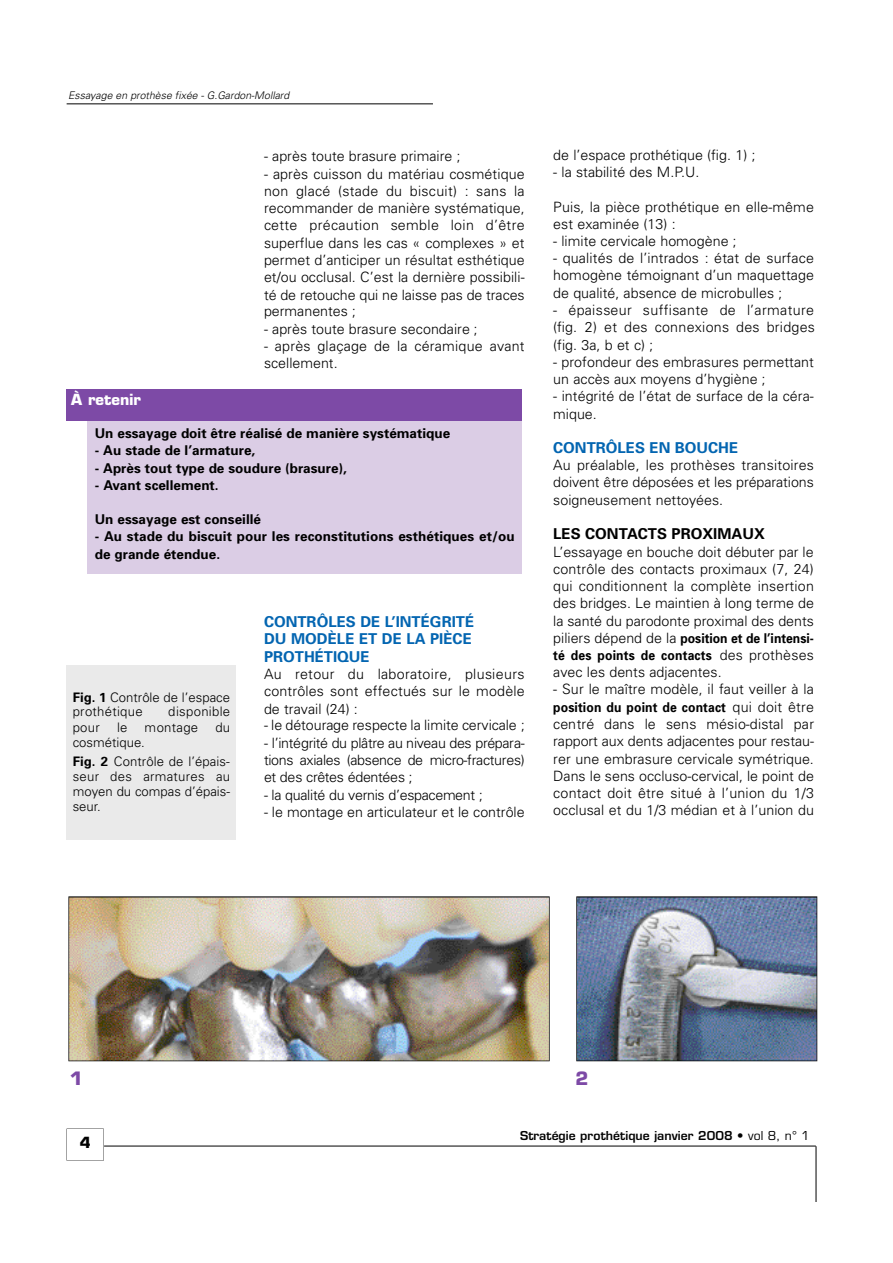
<style>
.page{position:relative;width:893px;height:1263px;background:#fff}
.page>*{position:absolute;margin:0;border:0;box-sizing:border-box;transform-origin:0 0}
.t1{font:700 18px "Eurostile";color:#7d4aa6}
.t2{font:700 15px/17.2px "Univers";color:#0365b1}
.t3{font:700 15px "Univers";color:#000}
.t4{font:700 15px "Eurostile";color:#fff}
.t5{font:700 15px "Eurostile";color:#000}
.t6{font:300 14.25px/17.2px "Univers";color:#000;text-align:justify}
.t7{font:300 14.25px "Univers";letter-spacing:-.025em;color:#000}
.t8{font:700 13.5px/17.2px "Univers";color:#000}
.t9{font:700 13.5px/17.2px "Univers";color:#000;scale:.9 1}
.t10{font:300 13.05px/15px "Univers";letter-spacing:.005em;color:#000}
.t11{font:600 12px "Eurostile";letter-spacing:.005em;color:#000}
.t12{font:italic 300 10.5px "Univers";color:#000}
.s1{font-weight:700}
.s2{font-weight:300;font-size:14.25px}
.s3{font-weight:400}
</style>
<div class="page">
<hr style="left:67px;top:104px;width:366px;height:1px;background:#000">
<svg style="left:67px;top:1129px;width:37px;height:32px"></svg>
<hr style="left:104px;top:1146px;width:711px;height:1px;background:#000">
<hr style="left:815px;top:1146px;width:1px;height:55px;background:#000">
<div style="left:87px;top:420px;width:435px;height:154px;background:#dbcde5"></div>
<div style="left:67px;top:390px;width:455px;height:31px;background:#7d4aa6"></div>
<img style="left:68px;top:896px;width:481px;height:165px">
<img style="left:576px;top:896px;width:241px;height:165px">
<div style="left:67px;top:665px;width:169px;height:175px;background:#eaeaea"></div>
<p class="t12" style="left:68px;top:91px;width:223px">Essayage en prothèse fixée - G.Gardon-Mollard</p>
<p class="t4" style="left:71px;top:394px;width:71px">À retenir</p>
<p class="t6" style="left:264px;top:149px;width:198px">- après toute brasure primaire ;</p>
<p class="t6" style="left:264px;top:166px;width:262px">- après cuisson du matériau cosmétique non glacé (stade du biscuit) : sans la recommander de manière systématique, cette précaution semble loin d’être superflue dans les cas « complexes » et permet d’anticiper un résultat esthétique et/ou occlusal. C’est la dernière possibili&shy;té de retouche qui ne laisse pas de traces permanentes ;</p>
<p class="t6" style="left:264px;top:321px;width:215px">- après toute brasure secondaire ;</p>
<p class="t6" style="left:264px;top:339px;width:262px">- après glaçage de la céramique avant scellement.</p>
<p class="t8" style="left:95px;top:426px;width:357px">Un essayage doit être réalisé de manière systématique</p>
<p class="t8" style="left:95px;top:443px;width:162px">- Au stade de l’armature,</p>
<p class="t8" style="left:95px;top:460px;width:254px">- Après tout type de soudure (brasure),</p>
<p class="t8" style="left:95px;top:478px;width:125px">- Avant scellement.</p>
<p class="t8" style="left:95px;top:512px;width:168px">Un essayage est conseillé</p>
<p class="t8" style="left:95px;top:529px;width:421px">- Au stade du biscuit pour les reconstitutions esthétiques et/ou de grande étendue.</p>
<p class="t10" style="left:73px;top:691px;width:159px"><span class="s1">Fig. 1</span> Contrôle de l’espace prothétique</p>
<p class="t10" style="left:168px;top:705px;width:64px">disponible</p>
<p class="t10" style="left:73px;top:721px;width:29px">pour</p>
<p class="t10" style="left:117px;top:721px;width:12px">le</p>
<p class="t10" style="left:144px;top:721px;width:55px">montage</p>
<p class="t10" style="left:215px;top:721px;width:16px">du</p>
<p class="t10" style="left:73px;top:734px;width:159px;line-height:19px">cosmétique.<br><span class="s1">Fig. 2</span> Contrôle de l’épais-</p>
<p class="t10" style="left:73px;top:770px;width:159px;text-align:justify">seur des armatures au moyen du compas d’épais&shy;seur.</p>
<p class="t2" style="left:264px;top:615px;width:212px">CONTRÔLES DE L’INTÉGRITÉ<br>DU MODÈLE ET DE LA PIÈCE<br>PROTHÉTIQUE</p>
<p class="t6" style="left:264px;top:667px;width:262px">Au retour du laboratoire, plusieurs contrôles sont effectués sur le modèle de travail (24) :</p>
<p class="t6" style="left:264px;top:718px;width:262px">- le détourage respecte la limite cervicale ;</p>
<p class="t6" style="left:264px;top:735px;width:262px">- l’intégrité du plâtre au niveau des prépara&shy;tions axiales (absence de micro-fractures) et des crêtes édentées ;</p>
<p class="t7" style="left:264px;top:789px;width:220px">- la qualité du vernis d’espacement ;</p>
<p class="t6" style="left:264px;top:804px;width:262px">- le montage en articulateur et le contrôle</p>
<p class="t6" style="left:553px;top:147px;width:203px">de l’espace prothétique (fig. 1) ;</p>
<p class="t6" style="left:553px;top:165px;width:148px">- la stabilité des M.P.U.</p>
<p class="t6" style="left:553px;top:199px;width:262px">Puis, la pièce prothétique en elle-même est examinée (13) :</p>
<p class="t6" style="left:553px;top:234px;width:185px">- limite cervicale homogène ;</p>
<p class="t6" style="left:553px;top:251px;width:262px">- qualités de l’intrados : état de surface homogène témoignant d’un maquettage de qualité, absence de microbulles ;</p>
<p class="t6" style="left:553px;top:303px;width:263px">- épaisseur suffisante de l’armature (fig. 2) et des connexions des bridges (fig. 3a, b et c) ;</p>
<p class="t6" style="left:553px;top:354px;width:262px">- profondeur des embrasures permettant un accès aux moyens d’hygiène ;</p>
<p class="t6" style="left:553px;top:389px;width:262px">- intégrité de l’état de surface de la céra&shy;mique.</p>
<p class="t2" style="left:553px;top:441px;width:186px">CONTRÔLES EN BOUCHE</p>
<p class="t6" style="left:553px;top:458px;width:262px">Au préalable, les prothèses transitoires doivent être déposées et les préparations soigneusement nettoyées.</p>
<p class="t3" style="left:553px;top:528px;width:213px">LES CONTACTS PROXIMAUX</p>
<p class="t6" style="left:553px;top:544px;width:262px">L’essayage en bouche doit débuter par le contrôle des contacts proximaux (7, 24) qui conditionnent la complète insertion des bridges. Le maintien à long terme de la santé du parodonte proximal des dents</p>
<p class="t9" style="left:553px;top:631px;width:291px"><span class="s2">piliers dépend de la</span> position et de l’intensi&shy;té des points de contacts <span class="s2">des prothèses</span></p>
<p class="t6" style="left:553px;top:665px;width:170px">avec les dents adjacentes.</p>
<p class="t6" style="left:553px;top:682px;width:262px">- Sur le maître modèle, il faut veiller à la</p>
<p class="t9" style="left:553px;top:700px;width:291px">position du point de contact <span class="s2">qui doit être</span></p>
<p class="t6" style="left:553px;top:717px;width:262px">centré dans le sens mésio-distal par rapport aux dents adjacentes pour restau&shy;rer une embrasure cervicale symétrique.<br>Dans le sens occluso-cervical, le point de contact doit être situé à l’union du 1/3 occlusal et du 1/3 médian et à l’union du</p>
<p class="t1" style="left:70px;top:1071px;width:14px">1</p>
<p class="t1" style="left:575px;top:1071px;width:14px">2</p>
<p class="t5" style="left:80px;top:1136px;width:12px">4</p>
<p class="t11" style="left:520px;top:1131px;width:291px">Stratégie prothétique janvier 2008 • <span class="s3">vol 8, n° 1</span></p>
</div>
